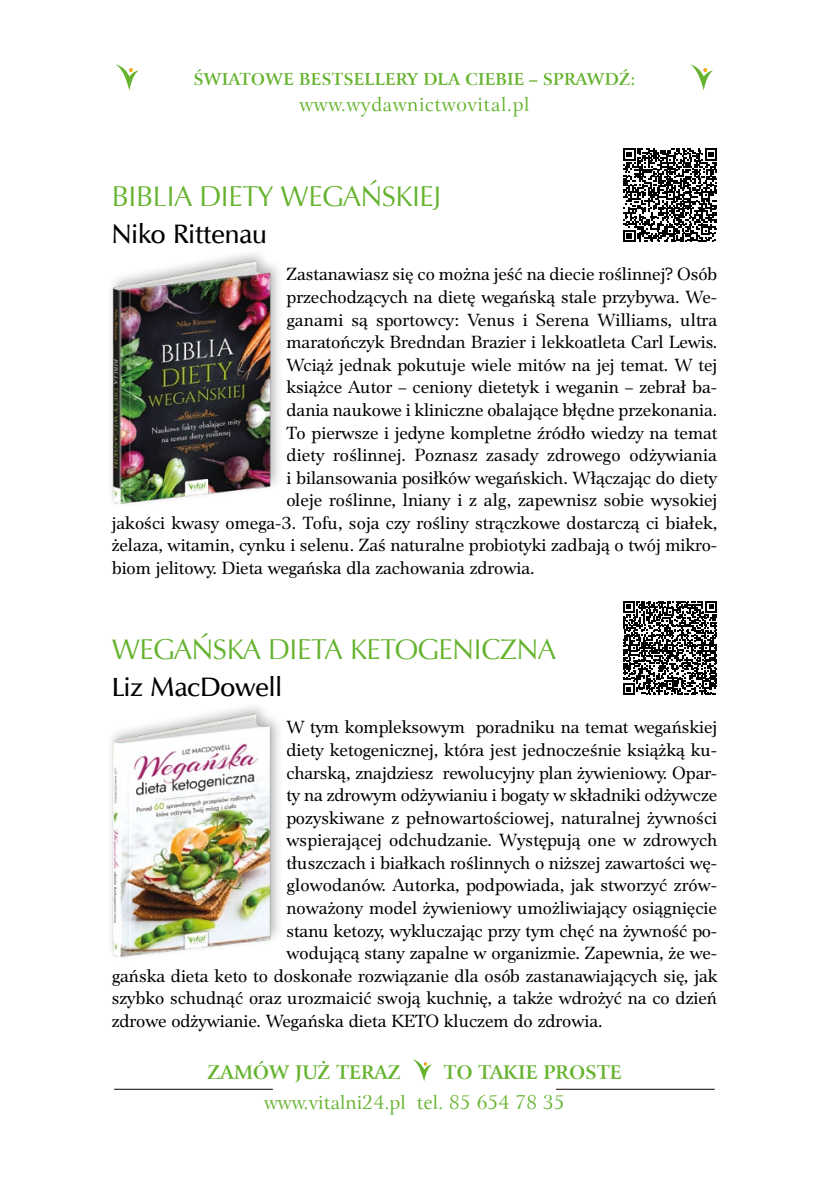
<style>
.page{position:relative;width:819px;height:1191px;background:#fff}
.page>*{position:absolute;margin:0;border:0;box-sizing:border-box;transform-origin:0 0}
.t1{font:28.7px "Zapf Humnst EU";letter-spacing:-.01em;color:#65b32e}
.t2{font:26.6px "Zapf Humnst Dm EU";color:#000}
.t3{font:19.25px "Arrus EU";letter-spacing:.015em;color:#65b32e}
.t4{font:700 18.72px "Arrus EU";color:#65b32e}
.t5{font:18.55px "Platea TTEFN";color:#000}
.t6{font:700 16.45px "Arrus EU";letter-spacing:.01em;color:#65b32e}
</style>
<div class="page">
<div style="left:107px;top:700px;width:177px;height:262px;background:#000;opacity:.3"></div>
<img style="left:112px;top:713px;width:159px;height:243px">
<svg style="left:623px;top:601px;width:94px;height:94px"></svg>
<svg style="left:412px;top:1059px;width:20px;height:22px"></svg>
<hr style="left:114px;top:1089px;width:159px;height:1px;background:#000">
<hr style="left:556px;top:1089px;width:158px;height:1px;background:#000">
<svg style="left:115px;top:64px;width:24px;height:26px"></svg>
<svg style="left:690px;top:64px;width:23px;height:26px"></svg>
<div style="left:107px;top:248px;width:177px;height:261px;background:#000;opacity:.3"></div>
<img style="left:112px;top:260px;width:159px;height:243px">
<svg style="left:623px;top:148px;width:94px;height:94px"></svg>
<p class="t6" style="left:193px;top:69px;width:443px">ŚWIATOWE BESTSELLERY DLA CIEBIE – SPRAWDŹ:</p>
<p class="t3" style="left:299px;top:93px;width:231px">www.wydawnictwovital.pl</p>
<h1 class="t1" style="left:112px;top:179px;width:331px">BIBLIA DIETY WEGAŃSKIEJ</h1>
<h2 class="t2" style="left:112px;top:218px;width:157px">Niko Rittenau</h2>
<p class="t5" style="left:286px;top:264px;width:432px">Zastanawiasz się co można jeść na diecie roślinnej? Osób</p>
<p class="t5" style="left:286px;top:286px;width:432px">przechodzących na dietę wegańską stale przybywa. We-</p>
<p class="t5" style="left:286px;top:309px;width:432px">ganami są sportowcy: Venus i Serena Williams, ultra</p>
<p class="t5" style="left:286px;top:332px;width:432px">maratończyk Bredndan Brazier i lekkoatleta Carl Lewis.</p>
<p class="t5" style="left:286px;top:354px;width:432px">Wciąż jednak pokutuje wiele mitów na jej temat. W tej</p>
<p class="t5" style="left:286px;top:377px;width:432px">książce Autor – ceniony dietetyk i weganin – zebrał ba-</p>
<p class="t5" style="left:286px;top:399px;width:432px">dania naukowe i kliniczne obalające błędne przekonania.</p>
<p class="t5" style="left:286px;top:422px;width:432px">To pierwsze i jedyne kompletne źródło wiedzy na temat</p>
<p class="t5" style="left:286px;top:444px;width:432px">diety roślinnej. Poznasz zasady zdrowego odżywiania</p>
<p class="t5" style="left:286px;top:467px;width:432px">i bilansowania posiłków wegańskich. Włączając do diety</p>
<p class="t5" style="left:286px;top:490px;width:432px">oleje roślinne, lniany i z alg, zapewnisz sobie wysokiej</p>
<p class="t5" style="left:112px;top:512px;width:607px">jakości kwasy omega-3. Tofu, soja czy rośliny strączkowe dostarczą ci białek,</p>
<p class="t5" style="left:112px;top:535px;width:607px">żelaza, witamin, cynku i selenu. Zaś naturalne probiotyki zadbają o twój mikro-</p>
<p class="t5" style="left:112px;top:557px;width:424px">biom jelitowy. Dieta wegańska dla zachowania zdrowia.</p>
<h1 class="t1" style="left:112px;top:631px;width:445px">WEGAŃSKA DIETA KETOGENICZNA</h1>
<h2 class="t2" style="left:112px;top:670px;width:172px">Liz MacDowell</h2>
<p class="t5" style="left:286px;top:717px;width:432px">W tym kompleksowym poradniku na temat wegańskiej</p>
<p class="t5" style="left:286px;top:739px;width:432px">diety ketogenicznej, która jest jednocześnie książką ku-</p>
<p class="t5" style="left:286px;top:762px;width:432px">charską, znajdziesz rewolucyjny plan żywieniowy. Opar-</p>
<p class="t5" style="left:286px;top:784px;width:432px">ty na zdrowym odżywianiu i bogaty w składniki odżywcze</p>
<p class="t5" style="left:286px;top:807px;width:432px">pozyskiwane z pełnowartościowej, naturalnej żywności</p>
<p class="t5" style="left:286px;top:830px;width:432px">wspierającej odchudzanie. Występują one w zdrowych</p>
<p class="t5" style="left:286px;top:852px;width:432px">tłuszczach i białkach roślinnych o niższej zawartości wę-</p>
<p class="t5" style="left:286px;top:875px;width:432px">glowodanów. Autorka, podpowiada, jak stworzyć zrów-</p>
<p class="t5" style="left:286px;top:897px;width:432px">noważony model żywieniowy umożliwiający osiągnięcie</p>
<p class="t5" style="left:286px;top:920px;width:432px">stanu ketozy, wykluczając przy tym chęć na żywność po-</p>
<p class="t5" style="left:286px;top:942px;width:432px">wodującą stany zapalne w organizmie. Zapewnia, że we-</p>
<p class="t5" style="left:112px;top:965px;width:607px">gańska dieta keto to doskonałe rozwiązanie dla osób zastanawiających się, jak</p>
<p class="t5" style="left:112px;top:988px;width:607px">szybko schudnąć oraz urozmaicić swoją kuchnię, a także wdrożyć na co dzień</p>
<p class="t5" style="left:112px;top:1010px;width:492px">zdrowe odżywianie. Wegańska dieta KETO kluczem do zdrowia.</p>
<p class="t4" style="left:207px;top:1060px;width:195px">ZAMÓW JUŻ TERAZ</p>
<p class="t4" style="left:443px;top:1060px;width:180px">TO TAKIE PROSTE</p>
<p class="t3" style="left:264px;top:1090px;width:302px">www.vitalni24.pl tel. 85 654 78 35</p>
</div>
